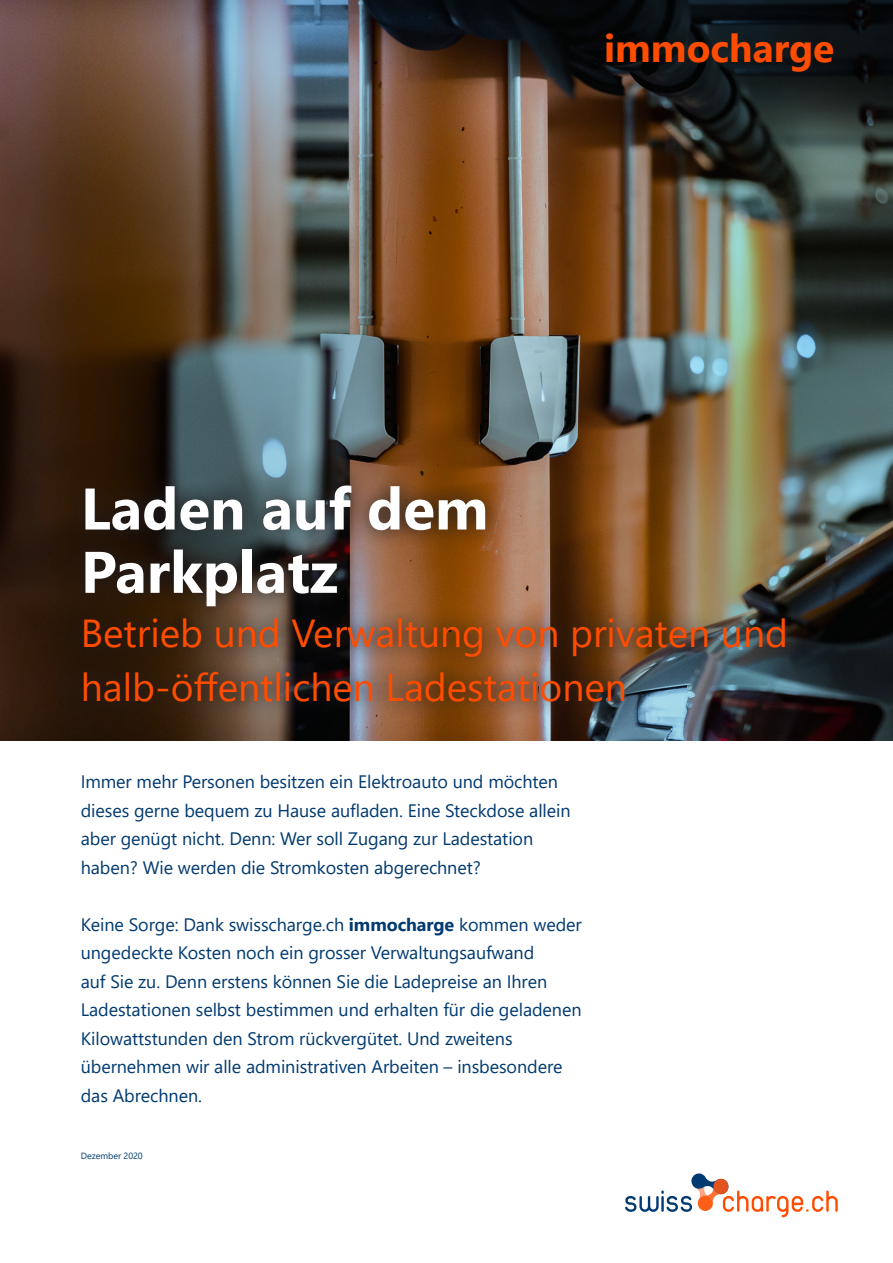
<style>
.page{position:relative;width:893px;height:1263px;background:#fff}
.page>*{position:absolute;margin:0;border:0;box-sizing:border-box;transform-origin:0 0}
.t1{font:700 58.5px "Segoe UI";color:#fff}
.t2{font:39px/54px "Segoe UI";color:#ff4c00}
.t3{font:700 39px "Segoe UI";color:#ff4c00}
.t4{font:18px/28.5px "Segoe UI";letter-spacing:-.005em;color:#003a70}
.t5{font:9px "Segoe UI";letter-spacing:-.005em;color:#003a70}
.s1{font-weight:700}
</style>
<div class="page">
<img style="left:0;top:0;width:893px;height:740px">
<img style="left:65px;top:468px;width:739px;height:252px">
<svg style="left:625px;top:1173px;width:213px;height:44px"></svg>
<p class="t3" style="left:604px;top:12px;width:232px">immocharge</p>
<p class="t1" style="left:81px;top:454px;width:409px">Laden auf dem</p>
<p class="t1" style="left:81px;top:517px;width:259px">Parkplatz</p>
<p class="t2" style="left:81px;top:602px;width:709px">Betrieb und Verwaltung von privaten und halb-öffentlichen Ladestationen</p>
<p class="t4" style="left:81px;top:766px;width:491px">Immer mehr Personen besitzen ein Elektroauto und möchten dieses gerne bequem zu Hause aufladen. Eine Steckdose allein aber genügt nicht. Denn: Wer soll Zugang zur Ladestation haben? Wie werden die Stromkosten abgerechnet?</p>
<p class="t4" style="left:81px;top:908px;width:503px">Keine Sorge: Dank swisscharge.ch <span class="s1">immocharge</span> kommen weder ungedeckte Kosten noch ein grosser Verwaltungsaufwand<br>auf Sie zu. Denn erstens können Sie die Ladepreise an Ihren Ladestationen selbst bestimmen und erhalten für die geladenen Kilowattstunden den Strom rückvergütet. Und zweitens übernehmen wir alle administrativen Arbeiten – insbesondere das Abrechnen.</p>
<p class="t5" style="left:81px;top:1147px;width:64px">Dezember 2020</p>
</div>
